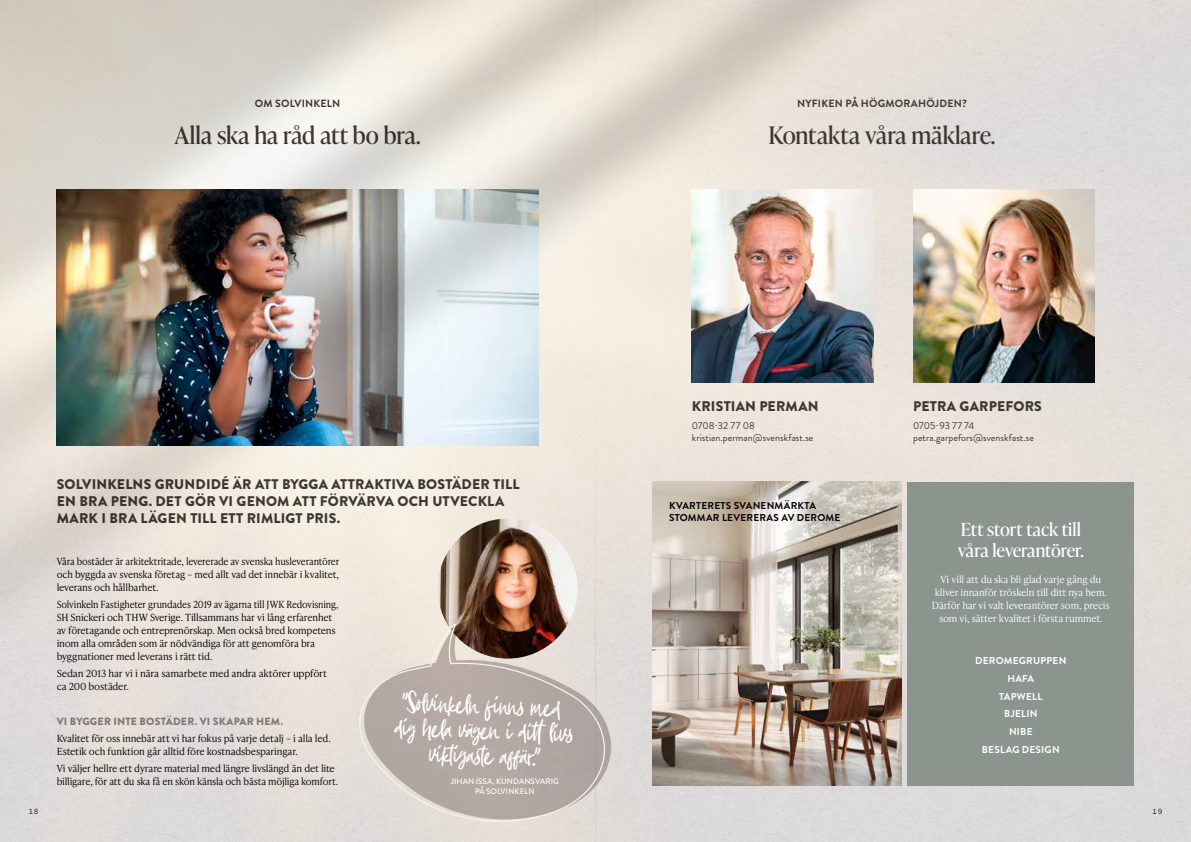
<style>
.page{position:relative;width:1191px;height:842px;background:#fff}
.page>*{position:absolute;margin:0;border:0;box-sizing:border-box;transform-origin:0 0}
.t1{font:25px/25px "Aescudos";color:#fff;text-align:center}
.t2{font:24px "Ivy Presto Headline";letter-spacing:-.005em;color:#3d3732}
.t3{font:18px/21.6px "Ivy Presto Headline";letter-spacing:-.01em;color:#fff}
.t4{font:900 14px/16.8px "Brandon Grotesque";letter-spacing:.015em;color:#3d3732}
.t5{font:700 10.5px "Brandon Grotesque";letter-spacing:.02em;color:#3d3732}
.t6{font:900 10.5px "Brandon Grotesque";letter-spacing:.02em;color:#817676}
.t7{font:10px/12px "Brandon Grotesque";letter-spacing:.005em;color:#3d3732}
.t8{font:700 10px/17.7px "Brandon Grotesque";letter-spacing:.02em;color:#fff;text-align:center}
.t9{font:700 10px/12px "Brandon Grotesque";letter-spacing:.025em;color:#000}
.t10{font:300 9.8px/13px "Ivy Presto Text";letter-spacing:-.02em;color:#000}
.t11{font:300 9.8px/13px "Ivy Presto Text";letter-spacing:-.02em;color:#000;scale:.94 1}
.t12{font:300 9.8px/13px "Ivy Presto Text";letter-spacing:-.02em;color:#000;text-align:justify;scale:.95 1}
.t13{font:300 9.8px/13px "Ivy Presto Text";letter-spacing:-.02em;color:#fff;text-align:center}
.t14{font:500 8px/9.6px "Brandon Grotesque";letter-spacing:.005em;color:#fff;text-align:center}
.t15{font:500 8px "Source Code Pro";color:#3d3732}
</style>
<div class="page">
<div style="left:0;top:0;width:595px;height:842px;background:#e1dcd9"></div>
<div style="left:595px;top:0;width:596px;height:842px;background:#e0dcda"></div>
<div style="left:907px;top:482px;width:227px;height:303px;background:#8b948d"></div>
<img style="left:968px;top:190px;width:126px;height:193px">
<svg style="left:359px;top:700px;width:246px;height:123px"></svg>
<img style="left:652px;top:700px;width:249px;height:85px">
<img style="left:0;top:0;width:968px;height:700px">
<p class="t5" style="left:255px;top:96px;width:87px">OM SOLVINKELN</p>
<h2 class="t2" style="left:175px;top:118px;width:247px">Alla ska ha råd att bo bra.</h2>
<p class="t5" style="left:797px;top:96px;width:171px">NYFIKEN PÅ HÖGMORAHÖJDEN?</p>
<h2 class="t2" style="left:768px;top:118px;width:228px">Kontakta våra mäklare.</h2>
<h3 class="t4" style="left:57px;top:476px;width:464px">SOLVINKELNS GRUNDIDÉ ÄR ATT BYGGA ATTRAKTIVA BOSTÄDER TILL<br>EN BRA PENG. DET GÖR VI GENOM ATT FÖRVÄRVA OCH UTVECKLA<br>MARK I BRA LÄGEN TILL ETT RIMLIGT PRIS.</h3>
<p class="t12" style="left:57px;top:554px;width:299px">Våra bostäder är arkitektritade, levererade av svenska husleverantörer och byggda av svenska företag – med allt vad det innebär i kvalitet, leverans och hållbarhet.</p>
<p class="t11" style="left:57px;top:597px;width:301px">Solvinkeln Fastigheter grundades 2019 av ägarna till JWK Redovisning, SH Snickeri och THW Sverige. Tillsammans har vi lång erfarenhet av företagande och entreprenörskap. Men också bred kompetens inom alla områden som är nödvändiga för att genomföra bra byggnationer med leverans i rätt tid.</p>
<p class="t10" style="left:57px;top:667px;width:272px">Sedan 2013 har vi i nära samarbete med andra aktörer uppfört ca 200 bostäder.</p>
<p class="t6" style="left:57px;top:714px;width:228px">VI BYGGER INTE BOSTÄDER. VI SKAPAR HEM.</p>
<p class="t10" style="left:57px;top:731px;width:275px">Kvalitet för oss innebär att vi har fokus på varje detalj – i alla led.<br>Estetik och funktion går alltid före kostnadsbesparingar.</p>
<p class="t10" style="left:57px;top:762px;width:283px">Vi väljer hellre ett dyrare material med längre livslängd än det lite billigare, för att du ska få en skön känsla och bästa möjliga komfort.</p>
<h1 class="t1" style="left:396px;top:690px;width:181px;rotate:2deg">”Solvinkeln finns med dig hela vägen i ditt livs viktigaste aff är.”</h1>
<p class="t14" style="left:451px;top:777px;width:110px">JIHAN ISSA, KUNDANSVARIG<br>PÅ SOLVINKELN</p>
<h3 class="t4" style="left:692px;top:398px;width:128px">KRISTIAN PERMAN</h3>
<p class="t7" style="left:692px;top:419px;width:123px">0708-32 77 08 kristian.perman@svenskfast.se</p>
<p class="t9" style="left:669px;top:500px;width:173px">KVARTERETS SVANENMÄRKTA<br>STOMMAR LEVERERAS AV DEROME</p>
<h3 class="t4" style="left:913px;top:398px;width:130px">PETRA GARPEFORS</h3>
<p class="t7" style="left:913px;top:419px;width:122px">0705-93 77 74 petra.garpefors@svenskfast.se</p>
<h3 class="t3" style="left:957px;top:518px;width:128px">Ett stort tack till våra leverantörer.</h3>
<p class="t13" style="left:932px;top:572px;width:179px">Vi vill att du ska bli glad varje gång du kliver innanför tröskeln till ditt nya hem.<br>Därför har vi valt leverantörer som, precis som vi, sätter kvalitet i första rummet.</p>
<p class="t8" style="left:975px;top:652px;width:93px">DEROMEGRUPPEN<br>HAFA<br>TAPWELL<br>BJELIN<br>NIBE<br>BESLAG DESIGN</p>
<p class="t15" style="left:28px;top:805px;width:12px">18</p>
<p class="t15" style="left:1152px;top:805px;width:12px">19</p>
</div>
